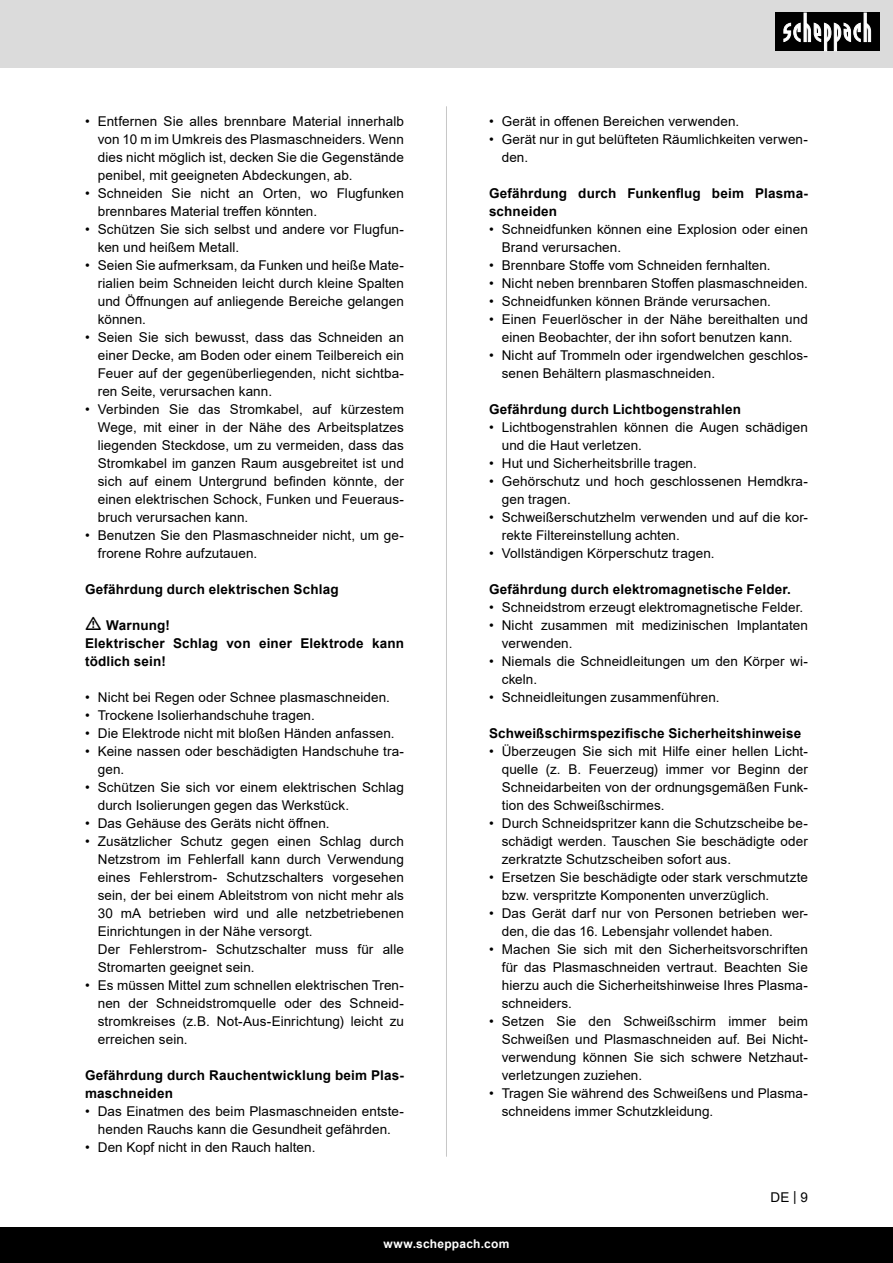
<style>
.page{position:relative;width:893px;height:1263px;background:#fff}
.page>*{position:absolute;margin:0;border:0;box-sizing:border-box;transform-origin:0 0}
.Grundtext_Bold{font:13.5px/18px "Arial";letter-spacing:.005em;color:#000}
.Grundtext_Bold-2{font:700 13.5px/18px "Arial";letter-spacing:.01em;color:#000}
.t1{font:700 12px "Arial";letter-spacing:.02em;color:#fff}
</style>
<div class="page">
<div style="left:0;top:0;width:893px;height:67px;background:#dbdbdb"></div>
<div style="left:0;top:1227px;width:893px;height:36px;background:#000"></div>
<div style="left:775px;top:13px;width:105px;height:38px;background:#000"></div>
<svg style="left:783px;top:13px;width:88px;height:38px"></svg>
<hr style="left:446px;top:106px;width:1px;height:1051px;background:#c7c7c7">
<p class="Grundtext_Bold" style="left:98px;top:112px;width:308px;text-align:justify;text-indent:-13px">• Entfernen Sie alles brennbare Material innerhalb von 10 m im Umkreis des Plasmaschneiders. Wenn dies nicht möglich ist, decken Sie die Gegenstände penibel, mit geeigneten Abdeckungen, ab.</p>
<p class="Grundtext_Bold" style="left:98px;top:184px;width:308px;text-indent:-13px">• Schneiden Sie nicht an Orten, wo Flugfunken brennbares Material treffen könnten.</p>
<p class="Grundtext_Bold" style="left:98px;top:220px;width:308px;text-indent:-13px">• Schützen Sie sich selbst und andere vor Flugfun&shy;ken und heißem Metall.</p>
<p class="Grundtext_Bold" style="left:98px;top:256px;width:308px;text-align:justify;text-indent:-13px">• Seien Sie aufmerksam, da Funken und heiße Mate&shy;rialien beim Schneiden leicht durch kleine Spalten und Öffnungen auf anliegende Bereiche gelangen können.</p>
<p class="Grundtext_Bold" style="left:98px;top:328px;width:308px;text-align:justify;text-indent:-13px">• Seien Sie sich bewusst, dass das Schneiden an einer Decke, am Boden oder einem Teilbereich ein Feuer auf der gegenüberliegenden, nicht sichtba&shy;ren Seite, verursachen kann.</p>
<p class="Grundtext_Bold" style="left:98px;top:400px;width:308px;text-align:justify;text-indent:-13px">• Verbinden Sie das Stromkabel, auf kürzestem Wege, mit einer in der Nähe des Arbeitsplatzes liegenden Steckdose, um zu vermeiden, dass das Stromkabel im ganzen Raum ausgebreitet ist und sich auf einem Untergrund befinden könnte, der einen elektrischen Schock, Funken und Feueraus&shy;bruch verursachen kann.</p>
<p class="Grundtext_Bold" style="left:98px;top:526px;width:308px;text-indent:-13px">• Benutzen Sie den Plasmaschneider nicht, um ge&shy;frorene Rohre aufzutauen.</p>
<p class="Grundtext_Bold-2" style="left:85px;top:580px;width:255px">Gefährdung durch elektrischen Schlag</p>
<p class="Grundtext_Bold-2" style="left:106px;top:616px;width:65px">Warnung!</p>
<p class="Grundtext_Bold-2" style="left:85px;top:634px;width:320px">Elektrischer Schlag von einer Elektrode kann tödlich sein!</p>
<p class="Grundtext_Bold" style="left:85px;top:688px;width:306px">• Nicht bei Regen oder Schnee plasmaschneiden.</p>
<p class="Grundtext_Bold" style="left:85px;top:706px;width:231px">• Trockene Isolierhandschuhe tragen.</p>
<p class="Grundtext_Bold" style="left:85px;top:724px;width:311px">• Die Elektrode nicht mit bloßen Händen anfassen.</p>
<p class="Grundtext_Bold" style="left:98px;top:742px;width:308px;text-indent:-13px">• Keine nassen oder beschädigten Handschuhe tra&shy;gen.</p>
<p class="Grundtext_Bold" style="left:98px;top:778px;width:308px;text-indent:-13px">• Schützen Sie sich vor einem elektrischen Schlag durch Isolierungen gegen das Werkstück.</p>
<p class="Grundtext_Bold" style="left:85px;top:814px;width:246px">• Das Gehäuse des Geräts nicht öffnen.</p>
<p class="Grundtext_Bold" style="left:98px;top:832px;width:308px;text-align:justify;text-indent:-13px">• Zusätzlicher Schutz gegen einen Schlag durch Netzstrom im Fehlerfall kann durch Verwendung eines Fehlerstrom- Schutzschalters vorgesehen sein, der bei einem Ableitstrom von nicht mehr als 30 mA betrieben wird und alle netzbetriebenen Einrichtungen in der Nähe versorgt.</p>
<p class="Grundtext_Bold" style="left:98px;top:940px;width:308px">Der Fehlerstrom- Schutzschalter muss für alle<br>Stromarten geeignet sein.</p>
<p class="Grundtext_Bold" style="left:98px;top:976px;width:308px;text-align:justify;text-indent:-13px">• Es müssen Mittel zum schnellen elektrischen Tren&shy;nen der Schneidstromquelle oder des Schneid&shy;stromkreises (z.B. Not-Aus-Einrichtung) leicht zu erreichen sein.</p>
<p class="Grundtext_Bold-2" style="left:85px;top:1066px;width:320px">Gefährdung durch Rauchentwicklung beim Plas&shy;maschneiden</p>
<p class="Grundtext_Bold" style="left:85px;top:1102px;width:320px;text-align:center">• Das Einatmen des beim Plasmaschneiden entste&shy;henden Rauchs kann die Gesundheit gefährden.</p>
<p class="Grundtext_Bold" style="left:85px;top:1138px;width:232px">• Den Kopf nicht in den Rauch halten.</p>
<p class="Grundtext_Bold" style="left:489px;top:112px;width:252px">• Gerät in offenen Bereichen verwenden.</p>
<p class="Grundtext_Bold" style="left:502px;top:130px;width:308px;text-indent:-13px">• Gerät nur in gut belüfteten Räumlichkeiten verwen&shy;den.</p>
<p class="Grundtext_Bold-2" style="left:489px;top:184px;width:320px">Gefährdung durch Funkenflug beim Plasma&shy;schneiden</p>
<p class="Grundtext_Bold" style="left:502px;top:220px;width:308px;text-indent:-13px">• Schneidfunken können eine Explosion oder einen<br>Brand verursachen.</p>
<p class="Grundtext_Bold" style="left:489px;top:256px;width:283px">• Brennbare Stoffe vom Schneiden fernhalten.</p>
<p class="Grundtext_Bold" style="left:489px;top:274px;width:320px">• Nicht neben brennbaren Stoffen plasmaschneiden.</p>
<p class="Grundtext_Bold" style="left:489px;top:292px;width:283px">• Schneidfunken können Brände verursachen.</p>
<p class="Grundtext_Bold" style="left:489px;top:310px;width:320px;text-align:center">• Einen Feuerlöscher in der Nähe bereithalten und einen Beobachter, der ihn sofort benutzen kann.</p>
<p class="Grundtext_Bold" style="left:502px;top:346px;width:308px;text-indent:-13px">• Nicht auf Trommeln oder irgendwelchen geschlos&shy;senen Behältern plasmaschneiden.</p>
<p class="Grundtext_Bold-2" style="left:489px;top:400px;width:254px">Gefährdung durch Lichtbogenstrahlen</p>
<p class="Grundtext_Bold" style="left:502px;top:418px;width:308px;text-indent:-13px">• Lichtbogenstrahlen können die Augen schädigen und die Haut verletzen.</p>
<p class="Grundtext_Bold" style="left:489px;top:454px;width:209px">• Hut und Sicherheitsbrille tragen.</p>
<p class="Grundtext_Bold" style="left:502px;top:472px;width:308px;text-indent:-13px">• Gehörschutz und hoch geschlossenen Hemdkra&shy;gen tragen.</p>
<p class="Grundtext_Bold" style="left:502px;top:508px;width:308px;text-indent:-13px">• Schweißerschutzhelm verwenden und auf die kor&shy;rekte Filtereinstellung achten.</p>
<p class="Grundtext_Bold" style="left:489px;top:544px;width:227px">• Vollständigen Körperschutz tragen.</p>
<p class="Grundtext_Bold-2" style="left:489px;top:580px;width:303px">Gefährdung durch elektromagnetische Felder.</p>
<p class="Grundtext_Bold" style="left:489px;top:598px;width:316px">• Schneidstrom erzeugt elektromagnetische Felder.</p>
<p class="Grundtext_Bold" style="left:502px;top:616px;width:308px;text-indent:-13px">• Nicht zusammen mit medizinischen Implantaten verwenden.</p>
<p class="Grundtext_Bold" style="left:502px;top:652px;width:308px;text-indent:-13px">• Niemals die Schneidleitungen um den Körper wi&shy;ckeln.</p>
<p class="Grundtext_Bold" style="left:489px;top:688px;width:232px">• Schneidleitungen zusammenführen.</p>
<p class="Grundtext_Bold-2" style="left:489px;top:724px;width:314px">Schweißschirmspezifische Sicherheitshinweise</p>
<p class="Grundtext_Bold" style="left:502px;top:742px;width:308px;text-align:justify;text-indent:-13px">• Überzeugen Sie sich mit Hilfe einer hellen Licht&shy;quelle (z. B. Feuerzeug) immer vor Beginn der Schneidarbeiten von der ordnungsgemäßen Funk&shy;tion des Schweißschirmes.</p>
<p class="Grundtext_Bold" style="left:502px;top:814px;width:308px;text-align:justify;text-indent:-13px">• Durch Schneidspritzer kann die Schutzscheibe be&shy;schädigt werden. Tauschen Sie beschädigte oder zerkratzte Schutzscheiben sofort aus.</p>
<p class="Grundtext_Bold" style="left:502px;top:868px;width:308px;text-indent:-13px">• Ersetzen Sie beschädigte oder stark verschmutzte bzw. verspritzte Komponenten unverzüglich.</p>
<p class="Grundtext_Bold" style="left:502px;top:904px;width:308px;text-indent:-13px">• Das Gerät darf nur von Personen betrieben wer&shy;den, die das 16. Lebensjahr vollendet haben.</p>
<p class="Grundtext_Bold" style="left:502px;top:940px;width:308px;text-align:justify;text-indent:-13px">• Machen Sie sich mit den Sicherheitsvorschriften für das Plasmaschneiden vertraut. Beachten Sie hierzu auch die Sicherheitshinweise Ihres Plasma&shy;schneiders.</p>
<p class="Grundtext_Bold" style="left:502px;top:1012px;width:308px;text-align:justify;text-indent:-13px">• Setzen Sie den Schweißschirm immer beim Schweißen und Plasmaschneiden auf. Bei Nicht&shy;verwendung können Sie sich schwere Netzhaut&shy;verletzungen zuziehen.</p>
<p class="Grundtext_Bold" style="left:502px;top:1084px;width:308px;text-indent:-13px">• Tragen Sie während des Schweißens und Plasma&shy;schneidens immer Schutzkleidung.</p>
<p class="Grundtext_Bold" style="left:770px;top:1188px;width:39px">DE | 9</p>
<p class="t1" style="left:384px;top:1235px;width:127px">www.scheppach.com</p>
</div>
